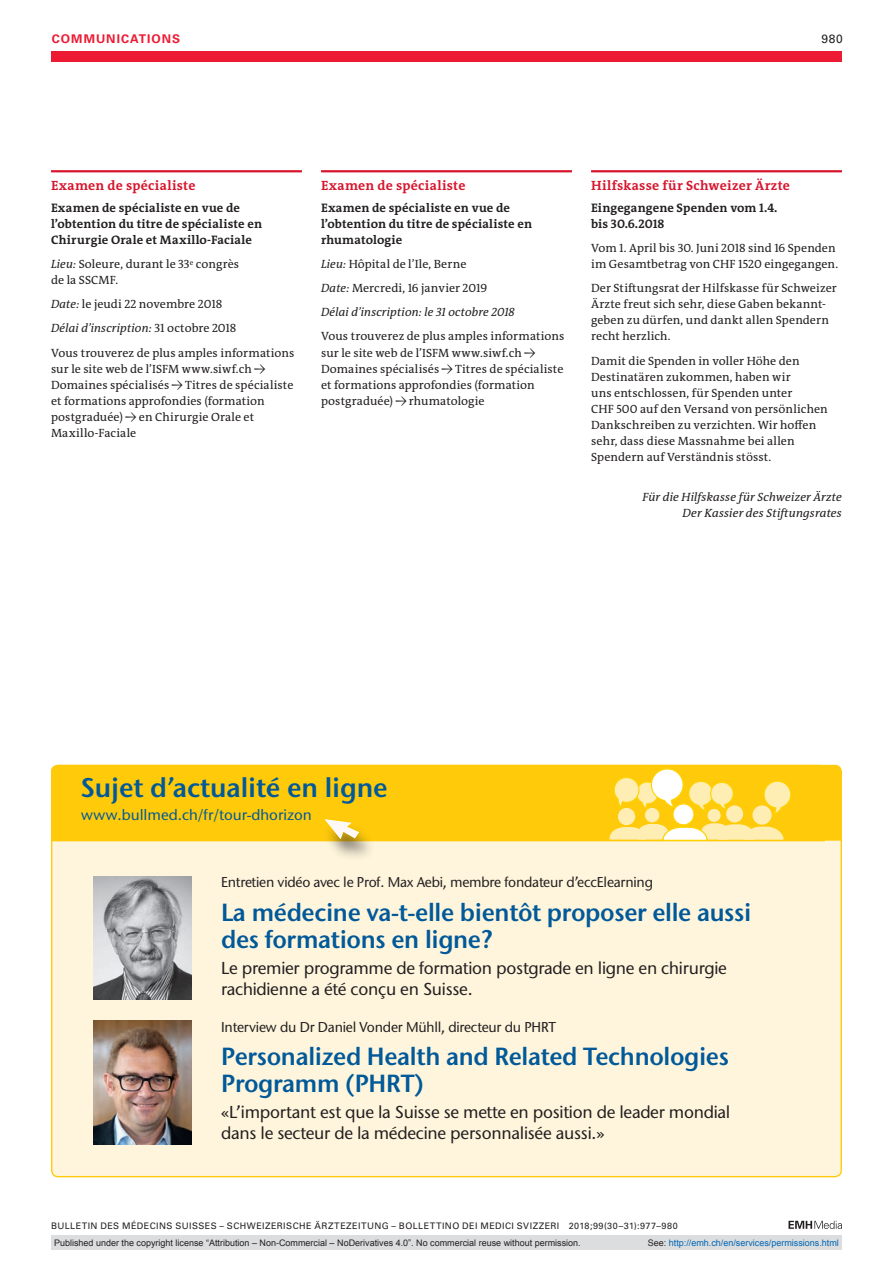
<style>
.page{position:relative;width:893px;height:1263px;background:#fff}
.page>*{position:absolute;margin:0;border:0;box-sizing:border-box;transform-origin:0 0}
.t1{font:600 27px "Stone Sans ITC Std";letter-spacing:-.005em;color:#015999}
.t2{font:600 24.75px/27px "Stone Sans ITC Std";letter-spacing:-.015em;color:#015999}
.t3{font:500 17.25px/21px "Stone Sans ITC Std";letter-spacing:-.015em;color:#231f20}
.t4{font:500 15px "Stone Sans ITC Std";color:#015999}
.t5{font:500 14.25px "Stone Sans ITC Std";letter-spacing:-.015em;color:#231f20}
.t6{font:700 13.5px "The Antiqua B W7";letter-spacing:.02em;color:#d7162e}
.t7{font:700 12.3px/16px "The Antiqua B W7";letter-spacing:.015em;color:#231f20}
.t8{font:12px/16px "The Antiqua B W5 Plain";letter-spacing:.01em;color:#231f20}
.t9{font:italic 12px/24.2px "The Antiqua B W5 Plain";letter-spacing:.01em;color:#231f20;text-align:right}
.t10{font:700 12px "Univers LT Std";letter-spacing:.085em;color:#ed1a33}
.t11{font:12px "Univers LT Std";color:#231f20}
.t12{font:9px "Arial";color:#231f20}
.t13{font:9px "Univers LT Std";letter-spacing:.05em;color:#231f20}
.t14{font:9px "Arial";color:#0166b3}
.s1{font-style:italic}
.s2{font-style:normal}
.s3{color:#231f20}
</style>
<div class="page">
<svg style="left:788px;top:1221px;width:54px;height:8px"></svg>
<hr style="left:591px;top:170px;width:251px;height:2px;background:#d7162e">
<div style="left:51px;top:51px;width:791px;height:11px;background:#ed1a33"></div>
<hr style="left:51px;top:170px;width:251px;height:2px;background:#d7162e">
<hr style="left:321px;top:170px;width:251px;height:2px;background:#d7162e">
<div style="left:52px;top:765px;width:789px;height:411px;background:#fef5dc;border-radius:6px"></div>
<svg style="left:51px;top:764px;width:775px;height:78px;background:#fee798"></svg>
<div style="left:52px;top:765px;width:789px;height:76px;background:#feca0a"></div>
<svg style="left:761px;top:778px;width:33px;height:38px"></svg>
<svg style="left:612px;top:766px;width:124px;height:46px;background:#fedc5b"></svg>
<div style="left:708px;top:809px;width:13px;height:13px;background:#ffeeb4;border-radius:50%"></div>
<div style="left:726px;top:805px;width:17px;height:17px;background:#ffeeb4;border-radius:50%"></div>
<div style="left:645px;top:808px;width:14px;height:14px;background:#ffeeb4;border-radius:50%"></div>
<div style="left:618px;top:808px;width:17px;height:17px;background:#ffeeb4;border-radius:50%"></div>
<div style="left:673px;top:804px;width:21px;height:21px;background:#fff;border-radius:50%"></div>
<div style="left:672px;top:803px;width:23px;height:22px;border:1px solid #fed304;border-radius:50%"></div>
<svg style="left:609px;top:823px;width:175px;height:18px;background:#fee68b"></svg>
<div style="left:752px;top:805px;width:20px;height:20px;background:#ffeeb4;border-radius:50%"></div>
<div style="left:321px;top:821px;width:55px;height:41px;background:#231f20;opacity:.6"></div>
<svg style="left:324px;top:818px;width:36px;height:22px"></svg>
<img style="left:94px;top:1021px;width:97px;height:123px">
<img style="left:94px;top:877px;width:97px;height:123px">
<div style="left:51px;top:1235px;width:791px;height:15px;background:#dcdddf"></div>
<p class="t10" style="left:52px;top:31px;width:130px">COMMUNICATIONS</p>
<p class="t11" style="left:821px;top:31px;width:23px">980</p>
<p class="t6" style="left:51px;top:177px;width:146px">Examen de spécialiste</p>
<p class="t7" style="left:51px;top:200px;width:213px">Examen de spécialiste en vue de l’obtention du titre de spécialiste en<br>Chirurgie Orale et Maxillo-Faciale</p>
<p class="t8" style="left:51px;top:256px;width:190px"><span class="s1">Lieu:</span> Soleure, durant le 33<sup>e</sup> congrès de la SSCMF.</p>
<p class="t8" style="left:51px;top:292px;width:245px;line-height:24.2px"><span class="s1">Date:</span> le jeudi 22 novembre 2018<br><span class="s1">Délai d’inscription:</span> 31 octobre 2018<br>Vous trouverez de plus amples informations</p>
<p class="t8" style="left:51px;top:361px;width:244px">sur le site web de l’ISFM www.siwf.ch → Domaines spécialisés → Titres de spécialiste et formations approfondies (formation postgraduée) → en Chirurgie Orale et Maxillo-Faciale</p>
<p class="t6" style="left:321px;top:177px;width:146px">Examen de spécialiste</p>
<p class="t7" style="left:321px;top:200px;width:213px">Examen de spécialiste en vue de l’obtention du titre de spécialiste en rhumatologie</p>
<p class="t9" style="left:321px;top:252px;width:195px;text-align:left">Lieu: <span class="s2">Hôpital de l’Ile, Berne<br></span>Date: <span class="s2">Mercredi, 16 janvier 2019<br></span>Délai d’inscription: le 31 octobre 2018</p>
<p class="t8" style="left:321px;top:328px;width:245px">Vous trouverez de plus amples informations sur le site web de l’ISFM www.siwf.ch → Domaines spécialisés → Titres de spécialiste et formations approfondies (formation postgraduée) → rhumatologie</p>
<p class="t6" style="left:591px;top:177px;width:200px">Hilfskasse für Schweizer Ärzte</p>
<p class="t7" style="left:591px;top:200px;width:188px">Eingegangene Spenden vom 1.4. bis 30.6.2018</p>
<p class="t8" style="left:591px;top:240px;width:248px">Vom 1. April bis 30. Juni 2018 sind 16 Spenden im Gesamtbetrag von CHF 1520 eingegangen.</p>
<p class="t8" style="left:591px;top:280px;width:247px">Der Stiftungsrat der Hilfskasse für Schweizer Ärzte freut sich sehr, diese Gaben bekannt&shy;geben zu dürfen, und dankt allen Spendern recht herzlich.</p>
<p class="t8" style="left:591px;top:353px;width:238px">Damit die Spenden in voller Höhe den Destinatären zukommen, haben wir<br>uns entschlossen, für Spenden unter<br>CHF 500 auf den Versand von persönlichen Dankschreiben zu verzichten. Wir hoffen sehr, dass diese Massnahme bei allen Spendern auf Verständnis stösst.</p>
<p class="t9" style="left:642px;top:489px;width:201px;line-height:16px">Für die Hilfskasse für Schweizer Ärzte<br>Der Kassier des Stiftungsrates</p>
<h1 class="t1" style="left:81px;top:770px;width:308px">Sujet d’actualité en ligne</h1>
<p class="t4" style="left:81px;top:806px;width:233px">www.bullmed.ch/fr/tour-dhorizon</p>
<p class="t5" style="left:221px;top:874px;width:433px">Entretien vidéo avec le Prof. Max Aebi, membre fondateur d’eccElearning</p>
<h2 class="t2" style="left:221px;top:898px;width:532px">La médecine va-t-elle bientôt proposer elle aussi des formations en ligne?</h2>
<h3 class="t3" style="left:221px;top:957px;width:507px">Le premier programme de formation postgrade en ligne en chirurgie rachidienne a été conçu en Suisse.</h3>
<p class="t5" style="left:221px;top:1018px;width:337px">Interview du Dr Daniel Vonder Mühll, directeur du PHRT</p>
<h2 class="t2" style="left:221px;top:1042px;width:509px">Personalized Health and Related Technologies<br>Programm (PHRT)</h2>
<h3 class="t3" style="left:221px;top:1101px;width:511px">«L’important est que la Suisse se mette en position de leader mondial dans le secteur de la médecine personnalisée aussi.»</h3>
<p class="t13" style="left:51px;top:1220px;width:628px">BULLETIN DES MÉDECINS SUISSES – SCHWEIZERISCHE ÄRZTEZEITUNG – BOLLETTINO DEI MEDICI SVIZZERI 2018;99(30–31):977–980</p>
<p class="t12" style="left:54px;top:1237px;width:528px">Published under the copyright license “Attribution – Non-Commercial – NoDerivatives 4.0”. No commercial reuse without permission.</p>
<p class="t14" style="left:648px;top:1237px;width:193px"><span class="s3">See:</span> http://emh.ch/en/services/permissions.html</p>
</div>
